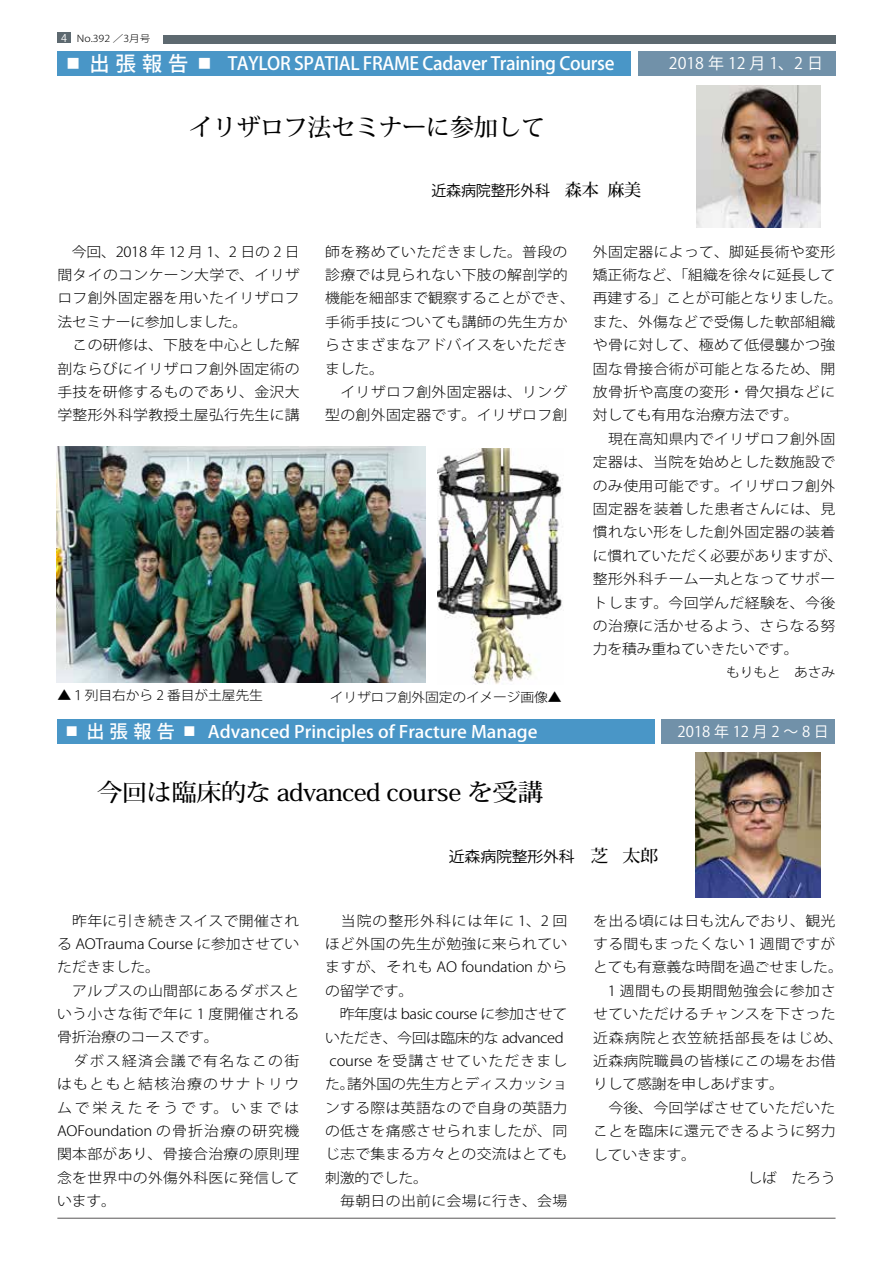
<style>
.page{position:relative;width:893px;height:1263px;background:#fff}
.page>*{position:absolute;margin:0;border:0;box-sizing:border-box;transform-origin:0 0}
.t1{font:500 24px "Koz Min Pro";letter-spacing:-.015em;color:#000;scale:1.06 1}
.t2{font:500 24px "Koz Min Pro";letter-spacing:-.015em;color:#000}
.t3{font:500 20.25px "Koz Go Pro";color:#fff}
.t4{font:500 18px "Koz Go Pro";letter-spacing:-.02em;color:#fff}
.t5{font:500 16.95px "Koz Go Pro";color:#fff;scale:1.06 1}
.t6{font:15.9px "Koz Go Pro";color:#fff}
.t7{font:15px "Koz Go Pro";letter-spacing:-.015em;color:#000}
.t8{font:15px "Koz Go Pro";letter-spacing:-.015em;color:#000;scale:1.06 1}
.t9{font:14.85px "Koz Go Pro";letter-spacing:.25em;color:#fff}
.t10{font:300 13.95px/23.4px "Koz Go Pro";letter-spacing:.02em;color:#000;scale:1.06 1}
.t11{font:300 13.95px "Koz Go Pro";letter-spacing:-.015em;color:#000;scale:1.06 1}
.t12{font:300 13.95px "Koz Go Pro";letter-spacing:-.03em;color:#000;scale:1.06 1}
.t13{font:300 13.95px "Koz Go Pro";letter-spacing:.075em;color:#000;scale:1.06 1}
.t14{font:300 13.95px "Koz Go Pro";letter-spacing:.065em;color:#000;scale:1.06 1}
.t15{font:300 13.95px "Koz Go Pro";letter-spacing:.04em;color:#000;scale:1.06 1}
.t16{font:300 13.95px "Koz Go Pro";letter-spacing:.055em;color:#000;scale:1.06 1}
.t17{font:300 13.05px "Koz Go Pro";letter-spacing:-.015em;color:#000;scale:1.06 1}
.t18{font:300 9.6px "Koz Go Pro";color:#000;scale:1.11 1}
.s1{font-weight:400;font-size:10.65px;color:#fff}
.s2{font-family:"Koz Min Pro";font-weight:500;font-size:16.95px}
</style>
<div class="page">
<div style="left:163px;top:35px;width:673px;height:8px;background:#5d6970"></div>
<div style="left:57px;top:33px;width:14px;height:10px;background:#5d6970"></div>
<hr style="left:57px;top:1218px;width:778px;height:1px;background:#595757">
<img style="left:57px;top:446px;width:368px;height:236px">
<img style="left:697px;top:86px;width:124px;height:141px">
<img style="left:438px;top:449px;width:125px;height:235px">
<div style="left:57px;top:51px;width:574px;height:24px;background:#4996c7"></div>
<div style="left:57px;top:719px;width:597px;height:24px;background:#4996c7"></div>
<div style="left:638px;top:51px;width:197px;height:24px;background:#7191a9"></div>
<div style="left:661px;top:719px;width:174px;height:24px;background:#7191a9"></div>
<img style="left:695px;top:752px;width:126px;height:145px">
<p class="t18" style="left:61px;top:32px;width:82px"><span class="s1">4</span> No.392 ／3月号</p>
<h2 class="t3" style="left:63px;top:51px;width:153px">▪出張報告▪</h2>
<p class="t4" style="left:228px;top:52px;width:388px">TAYLOR SPATIAL FRAME Cadaver Training Course</p>
<h1 class="t2" style="left:189px;top:110px;width:358px">イリザロフ法セミナーに参加して</h1>
<p class="t7" style="left:431px;top:180px;width:211px">近森病院整形外科　<span class="s2">森本 麻美</span></p>
<p class="t6" style="left:669px;top:53px;width:155px">2018 年 12 月 1、2 日</p>
<p class="t10" style="left:57px;top:240px;width:230px">　今回、2018 年 12 月 1、2 日の 2 日間タイのコンケーン大学で、イリザロフ創外固定器を用いたイリザロフ法セミナーに参加しました。<br>　この研修は、下肢を中心とした解剖ならびにイリザロフ創外固定術の手技を研修するものであり、金沢大学整形外科学教授土屋弘行先生に講</p>
<p class="t10" style="left:325px;top:240px;width:237px">師を務めていただきました。普段の診療では見られない下肢の解剖学的機能を細部まで観察することができ、手術手技についても講師の先生方からさまざまなアドバイスをいただきました。</p>
<p class="t10" style="left:325px;top:380px;width:230px;text-align:right">イリザロフ創外固定器は、リング型の創外固定器です。イリザロフ創</p>
<p class="t17" style="left:58px;top:687px;width:195px">▲１列目右から 2 番目が土屋先生</p>
<p class="t17" style="left:330px;top:688px;width:220px">イリザロフ創外固定のイメージ画像▲</p>
<p class="t4" style="left:63px;top:720px;width:137px">▪出張報告▪</p>
<p class="t5" style="left:208px;top:720px;width:313px">Advanced Principles of Fracture Manage</p>
<h1 class="t1" style="left:97px;top:775px;width:422px">今回は臨床的な advanced course を受講</h1>
<p class="t10" style="left:593px;top:240px;width:237px">外固定器によって、脚延長術や変形矯正術など、「組織を徐々に延長して再建する」ことが可能となりました。また、外傷などで受傷した軟部組織や骨に対して、極めて低侵襲かつ強固な骨接合術が可能となるため、開放骨折や高度の変形・骨欠損などに対しても有用な治療方法です。<br>　現在高知県内でイリザロフ創外固定器は、当院を始めとした数施設でのみ使用可能です。イリザロフ創外固定器を装着した患者さんには、見慣れない形をした創外固定器の装着に慣れていただく必要がありますが、整形外科チーム一丸となってサポートします。今回学んだ経験を、今後の治療に活かせるよう、さらなる努力を積み重ねていきたいです。</p>
<p class="t17" style="left:726px;top:663px;width:105px">もりもと　あさみ</p>
<p class="t9" style="left:678px;top:722px;width:153px">2018年12月2〜8日</p>
<p class="t10" style="left:57px;top:909px;width:230px;text-align:justify">　昨年に引き続きスイスで開催される AOTrauma Course に参加させていただきました。</p>
<p class="t10" style="left:57px;top:979px;width:230px;text-indent:15px">アルプスの山間部にあるダボスという小さな街で年に 1 度開催される骨折治療のコースです。<br>　ダボス経済会議で有名なこの街はもともと結核治療のサナトリウムで栄えたそうです。いまでは<br>AOFoundation の骨折治療の研究機関本部があり、骨接合治療の原則理念を世界中の外傷外科医に発信しています。</p>
<p class="t8" style="left:449px;top:846px;width:199px">近森病院整形外科　<span class="s2">芝 太郎</span></p>
<p class="t14" style="left:325px;top:911px;width:230px">　当院の整形外科には年に 1、2 回</p>
<p class="t10" style="left:325px;top:932px;width:230px">ほど外国の先生が勉強に来られてい</p>
<p class="t11" style="left:325px;top:958px;width:230px">ますが、それも AO foundation から</p>
<p class="t10" style="left:325px;top:979px;width:85px">の留学です。</p>
<p class="t12" style="left:325px;top:1005px;width:230px">　昨年度は basic course に参加させて</p>
<p class="t12" style="left:325px;top:1028px;width:227px">いただき、今回は臨床的な advanced</p>
<p class="t13" style="left:330px;top:1052px;width:226px">course を受講させていただきまし</p>
<p class="t11" style="left:325px;top:1075px;width:230px">た。諸外国の先生方とディスカッショ</p>
<p class="t10" style="left:325px;top:1096px;width:230px">ンする際は英語なので自身の英語力</p>
<p class="t10" style="left:325px;top:1119px;width:230px">の低さを痛感させられましたが、同</p>
<p class="t10" style="left:325px;top:1143px;width:230px">じ志で集まる方々との交流はとても</p>
<p class="t10" style="left:325px;top:1166px;width:99px">刺激的でした。</p>
<p class="t10" style="left:325px;top:1189px;width:230px">　毎朝日の出前に会場に行き、会場</p>
<p class="t10" style="left:593px;top:909px;width:230px">を出る頃には日も沈んでおり、観光</p>
<p class="t10" style="left:593px;top:932px;width:230px">する間もまったくない 1 週間ですが</p>
<p class="t11" style="left:593px;top:958px;width:237px">とても有意義な時間を過ごせました。</p>
<p class="t15" style="left:593px;top:981px;width:230px">　1 週間もの長期間勉強会に参加さ</p>
<p class="t10" style="left:593px;top:1002px;width:230px">せていただけるチャンスを下さった</p>
<p class="t16" style="left:593px;top:1028px;width:237px">近森病院と衣笠統括部長をはじめ、</p>
<p class="t10" style="left:593px;top:1049px;width:230px">近森病院職員の皆様にこの場をお借</p>
<p class="t11" style="left:593px;top:1075px;width:182px">りして感謝を申しあげます。</p>
<p class="t10" style="left:593px;top:1096px;width:230px">　今後、今回学ばさせていただいた</p>
<p class="t10" style="left:593px;top:1119px;width:230px">ことを臨床に還元できるように努力</p>
<p class="t10" style="left:593px;top:1143px;width:99px">していきます。</p>
<p class="t10" style="left:747px;top:1166px;width:85px">しば　たろう</p>
</div>
